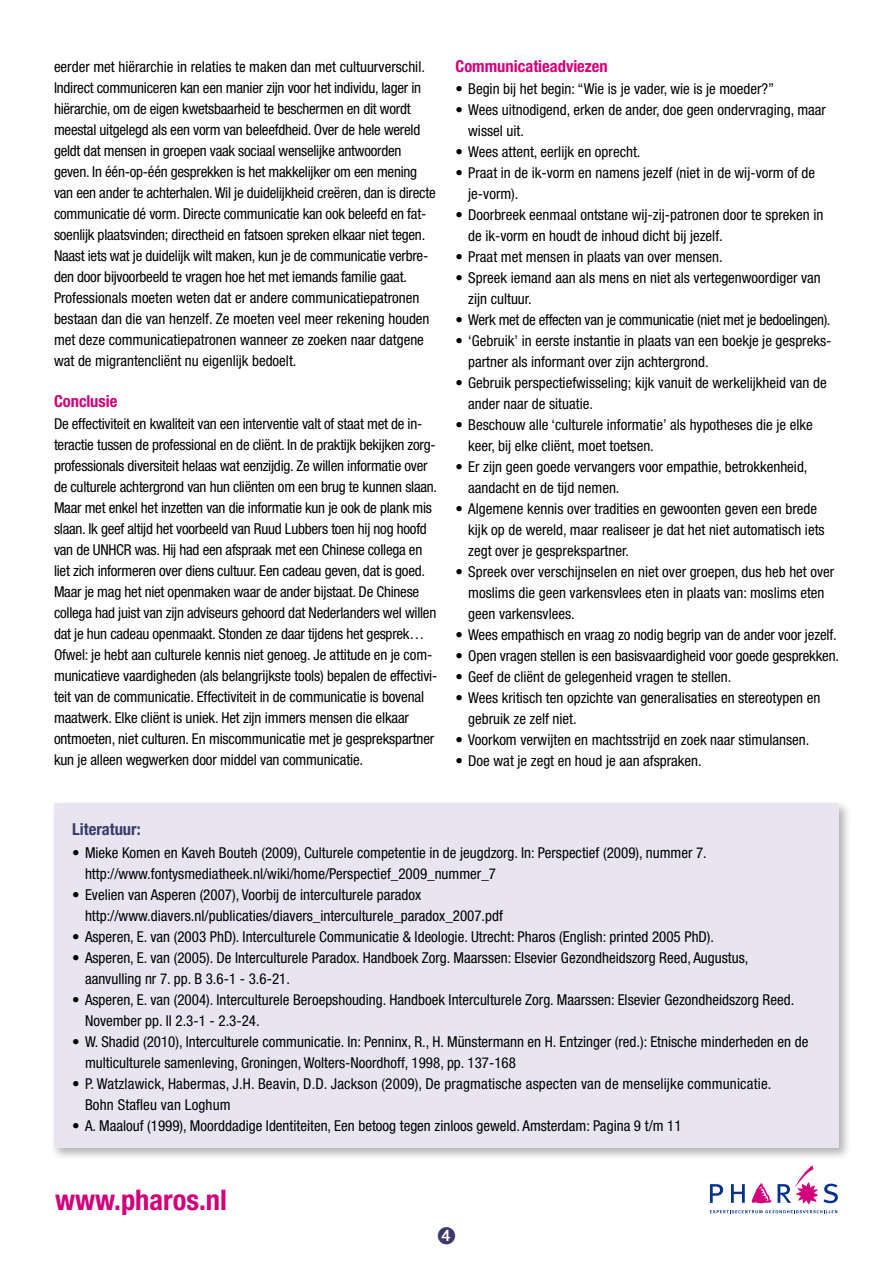
<style>
.page{position:relative;width:893px;height:1263px;background:#fff}
.page>*{position:absolute;margin:0;border:0;box-sizing:border-box;transform-origin:0 0}
.t1{font:700 condensed 28.5px "Helvetica Neue LT";color:#d2007a}
.t2{font:700 condensed 16.5px "Helvetica Neue LT";color:#d2007a}
.t3{font:700 condensed 16.5px "Helvetica Neue LT";color:#393a6b}
.t4{font:condensed 15px/21px "Helvetica Neue LT";color:#000}
.t5{font:condensed 15px "Helvetica Neue LT";letter-spacing:-.02em;color:#000}
</style>
<div class="page">
<div style="left:50px;top:800px;width:801px;height:360px;background:#000;opacity:.3"></div>
<div style="left:54px;top:804px;width:785px;height:344px;background:#e8e5f0"></div>
<svg style="left:731px;top:1184px;width:14px;height:19px"></svg>
<svg style="left:710px;top:1184px;width:13px;height:19px"></svg>
<svg style="left:752px;top:1183px;width:19px;height:20px"></svg>
<svg style="left:777px;top:1165px;width:61px;height:39px"></svg>
<svg style="left:710px;top:1210px;width:127px;height:3px"></svg>
<p class="t4" style="left:54px;top:56px;width:383px">eerder met hiërarchie in relaties te maken dan met cultuurverschil.<br>Indirect communiceren kan een manier zijn voor het individu, lager in hiërarchie, om de eigen kwetsbaarheid te beschermen en dit wordt meestal uitgelegd als een vorm van beleefdheid. Over de hele wereld geldt dat mensen in groepen vaak sociaal wenselijke antwoorden geven. In één-op-één gesprekken is het makkelijker om een mening van een ander te achterhalen. Wil je duidelijkheid creëren, dan is directe communicatie dé vorm. Directe communicatie kan ook beleefd en fat&shy;soenlijk plaatsvinden; directheid en fatsoen spreken elkaar niet tegen.<br>Naast iets wat je duidelijk wilt maken, kun je de communicatie verbre&shy;den door bijvoorbeeld te vragen hoe het met iemands familie gaat.<br>Professionals moeten weten dat er andere communicatiepatronen bestaan dan die van henzelf. Ze moeten veel meer rekening houden met deze communicatiepatronen wanneer ze zoeken naar datgene wat de migrantencliënt nu eigenlijk bedoelt.</p>
<p class="t2" style="left:54px;top:391px;width:65px">Conclusie</p>
<p class="t4" style="left:54px;top:413px;width:385px">De effectiviteit en kwaliteit van een interventie valt of staat met de in&shy;teractie tussen de professional en de cliënt. In de praktijk bekijken zorg&shy;professionals diversiteit helaas wat eenzijdig. Ze willen informatie over de culturele achtergrond van hun cliënten om een brug te kunnen slaan.<br>Maar met enkel het inzetten van die informatie kun je ook de plank mis slaan. Ik geef altijd het voorbeeld van Ruud Lubbers toen hij nog hoofd van de UNHCR was. Hij had een afspraak met een Chinese collega en liet zich informeren over diens cultuur. Een cadeau geven, dat is goed.<br>Maar je mag het niet openmaken waar de ander bijstaat. De Chinese collega had juist van zijn adviseurs gehoord dat Nederlanders wel willen dat je hun cadeau openmaakt. Stonden ze daar tijdens het gesprek… Ofwel: je hebt aan culturele kennis niet genoeg. Je attitude en je com&shy;municatieve vaardigheden (als belangrijkste tools) bepalen de effectivi&shy;teit van de communicatie. Effectiviteit in de communicatie is bovenal maatwerk. Elke cliënt is uniek. Het zijn immers mensen die elkaar ontmoeten, niet culturen. En miscommunicatie met je gesprekspartner kun je alleen wegwerken door middel van communicatie.</p>
<p class="t2" style="left:455px;top:56px;width:154px">Communicatieadviezen</p>
<p class="t4" style="left:455px;top:79px;width:320px">• Begin bij het begin: “Wie is je vader, wie is je moeder?”</p>
<p class="t4" style="left:468px;top:100px;width:359px;text-indent:-13px">• Wees uitnodigend, erken de ander, doe geen ondervraging, maar wissel uit.</p>
<p class="t4" style="left:455px;top:142px;width:186px">• Wees attent, eerlijk en oprecht.</p>
<p class="t4" style="left:468px;top:163px;width:348px;text-indent:-13px">• Praat in de ik-vorm en namens jezelf (niet in de wij-vorm of de je-vorm).</p>
<p class="t4" style="left:468px;top:205px;width:357px;text-indent:-13px">• Doorbreek eenmaal ontstane wij-zij-patronen door te spreken in de ik-vorm en houdt de inhoud dicht bij jezelf.</p>
<p class="t4" style="left:455px;top:247px;width:269px">• Praat met mensen in plaats van over mensen.</p>
<p class="t4" style="left:468px;top:268px;width:354px;text-indent:-13px">• Spreek iemand aan als mens en niet als vertegenwoordiger van zijn cultuur.</p>
<p class="t5" style="left:455px;top:311px;width:377px">• Werk met de effecten van je communicatie (niet met je bedoelingen).</p>
<p class="t4" style="left:468px;top:331px;width:365px;text-indent:-13px">• ‘Gebruik’ in eerste instantie in plaats van een boekje je gespreks&shy;partner als informant over zijn achtergrond.</p>
<p class="t4" style="left:468px;top:373px;width:360px;text-indent:-13px">• Gebruik perspectiefwisseling; kijk vanuit de werkelijkheid van de ander naar de situatie.</p>
<p class="t4" style="left:468px;top:415px;width:346px;text-indent:-13px">• Beschouw alle ‘culturele informatie’ als hypotheses die je elke keer, bij elke cliënt, moet toetsen.</p>
<p class="t4" style="left:468px;top:457px;width:341px;text-indent:-13px">• Er zijn geen goede vervangers voor empathie, betrokkenheid, aandacht en de tijd nemen.</p>
<p class="t4" style="left:468px;top:499px;width:358px;text-indent:-13px">• Algemene kennis over tradities en gewoonten geven een brede kijk op de wereld, maar realiseer je dat het niet automatisch iets zegt over je gesprekspartner.</p>
<p class="t4" style="left:468px;top:562px;width:368px;text-indent:-13px">• Spreek over verschijnselen en niet over groepen, dus heb het over moslims die geen varkensvlees eten in plaats van: moslims eten geen varkensvlees.</p>
<p class="t4" style="left:455px;top:625px;width:383px">• Wees empathisch en vraag zo nodig begrip van de ander voor jezelf.</p>
<p class="t4" style="left:455px;top:646px;width:385px">• Open vragen stellen is een basisvaardigheid voor goede gesprekken.</p>
<p class="t4" style="left:455px;top:667px;width:278px">• Geef de cliënt de gelegenheid vragen te stellen.</p>
<p class="t4" style="left:468px;top:688px;width:354px;text-indent:-13px">• Wees kritisch ten opzichte van generalisaties en stereotypen en gebruik ze zelf niet.</p>
<p class="t4" style="left:455px;top:730px;width:355px">• Voorkom verwijten en machtsstrijd en zoek naar stimulansen.</p>
<p class="t4" style="left:455px;top:751px;width:248px">• Doe wat je zegt en houd je aan afspraken.</p>
<p class="t3" style="left:72px;top:819px;width:70px">Literatuur:</p>
<p class="t4" style="left:85px;top:842px;width:623px;text-indent:-13px">• Mieke Komen en Kaveh Bouteh (2009), Culturele competentie in de jeugdzorg. In: Perspectief (2009), nummer 7. http://www.fontysmediatheek.nl/wiki/home/Perspectief_2009_nummer_7</p>
<p class="t4" style="left:85px;top:884px;width:419px;text-indent:-13px">• Evelien van Asperen (2007), Voorbij de interculturele paradox http://www.diavers.nl/publicaties/diavers_interculturele_paradox_2007.pdf</p>
<p class="t4" style="left:72px;top:926px;width:643px">• Asperen, E. van (2003 PhD). Interculturele Communicatie &amp; Ideologie. Utrecht: Pharos (English: printed 2005 PhD).</p>
<p class="t4" style="left:85px;top:947px;width:665px;text-indent:-13px">• Asperen, E. van (2005). De Interculturele Paradox. Handboek Zorg. Maarssen: Elsevier Gezondheidszorg Reed, Augustus, aanvulling nr 7. pp. B 3.6-1 - 3.6-21.</p>
<p class="t4" style="left:85px;top:989px;width:711px;text-indent:-13px">• Asperen, E. van (2004). Interculturele Beroepshouding. Handboek Interculturele Zorg. Maarssen: Elsevier Gezondheidszorg Reed.<br>November pp. II 2.3-1 - 2.3-24.</p>
<p class="t4" style="left:85px;top:1031px;width:725px;text-indent:-13px">• W. Shadid (2010), Interculturele communicatie. In: Penninx, R., H. Münstermann en H. Entzinger (red.): Etnische minderheden en de multiculturele samenleving, Groningen, Wolters-Noordhoff, 1998, pp. 137-168</p>
<p class="t4" style="left:85px;top:1073px;width:688px;text-indent:-13px">• P. Watzlawick, Habermas, J.H. Beavin, D.D. Jackson (2009), De pragmatische aspecten van de menselijke communicatie.<br>Bohn Stafleu van Loghum</p>
<p class="t4" style="left:72px;top:1115px;width:611px">• A. Maalouf (1999), Moorddadige Identiteiten, Een betoog tegen zinloos geweld. Amsterdam: Pagina 9 t/m 11</p>
<h1 class="t1" style="left:55px;top:1183px;width:173px">www.pharos.nl</h1>
</div>
